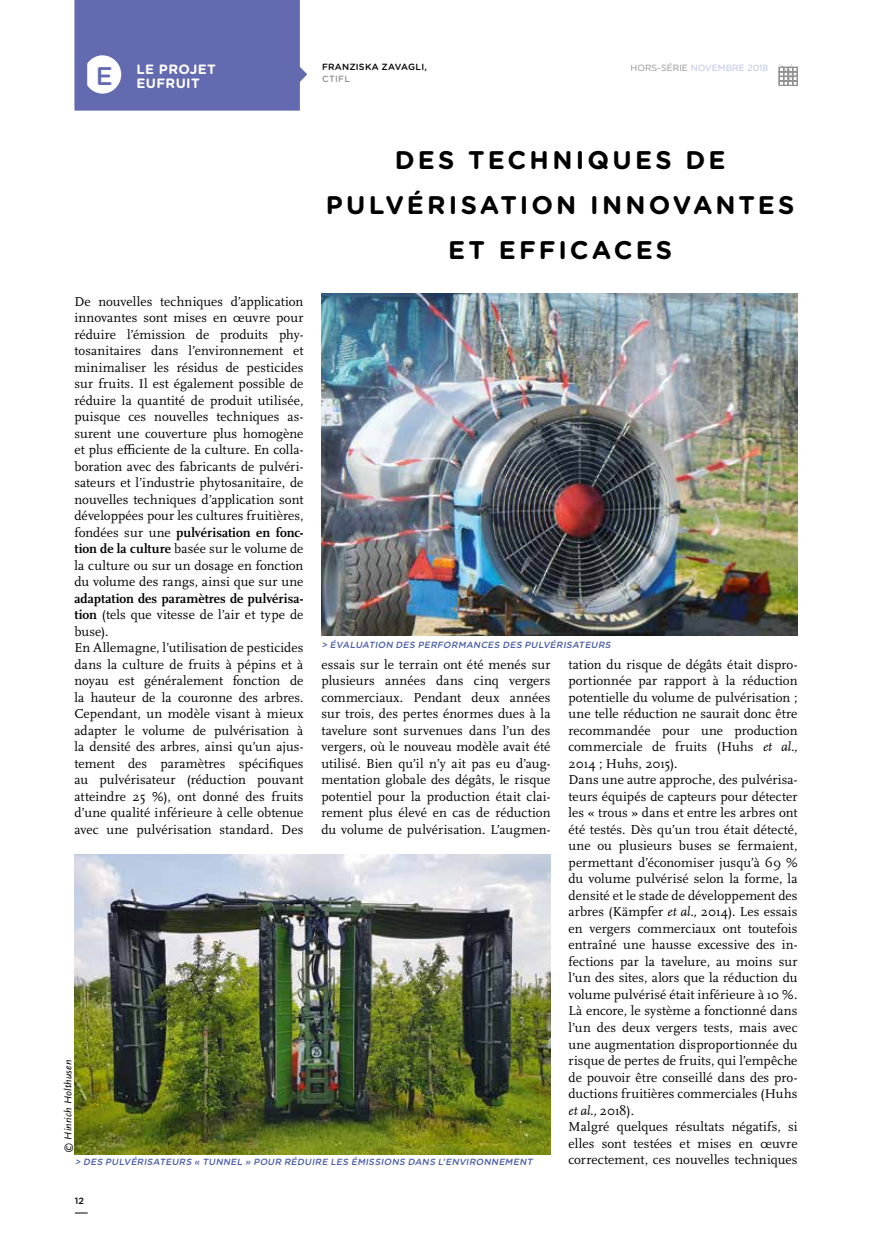
<style>
.page{position:relative;width:872px;height:1234px;background:#fff}
.page>*{position:absolute;margin:0;border:0;box-sizing:border-box;transform-origin:0 0}
.t1{font:700 25.5px/45px "Gotham Rounded";letter-spacing:.125em;color:#000;text-align:center}
.t2{font:13.5px/16.5px "Scala OT";letter-spacing:.005em;color:#000;text-align:justify}
.t3{font:700 13.5px/13.5px "Gotham Rounded";letter-spacing:.025em;color:#fff}
.t4{font:italic 10.5px "Scala Sans";letter-spacing:.015em;color:#000}
.t5{font:italic 500 9px "Gotham Rounded";color:#4a5da8}
.t6{font:9px "Gotham Rounded";color:#b5c0e3}
.t7{font:500 9px "Gotham Rounded";letter-spacing:.025em;color:#000}
.t8{font:500 9px "Gotham Rounded";letter-spacing:.03em;color:#929292}
.s1{font-weight:500;font-size:25.5px;color:#636aaf}
.s2{color:#929292}
.s3{font-weight:700}
.s4{font-style:italic}
</style>
<div class="page">
<svg style="left:75px;top:1212px;width:13px;height:1px"></svg>
<img style="left:321px;top:293px;width:476px;height:342px">
<img style="left:75px;top:854px;width:476px;height:299px">
<svg style="left:74px;top:0;width:233px;height:111px;background:#6e75b4"></svg>
<svg style="left:778px;top:64px;width:19px;height:22px"></svg>
<p class="t3" style="left:136px;top:62px;width:81px;text-indent:-41px"><span class="s1">E</span> LE PROJET<br>EUFRUIT</p>
<p class="t7" style="left:322px;top:61px;width:106px">FRANZISKA ZAVAGLI,</p>
<p class="t8" style="left:322px;top:73px;width:29px">CTIFL</p>
<p class="t6" style="left:630px;top:61px;width:139px"><span class="s2">HORS-SÉRIE</span> NOVEMBRE 2018</p>
<h1 class="t1" style="left:326px;top:136px;width:470px">DES TECHNIQUES DE<br>PULVÉRISATION INNOVANTES<br>ET EFFICACES</h1>
<p class="t2" style="left:74px;top:293px;width:230px">De nouvelles techniques d’application innovantes sont mises en œuvre pour réduire l’émission de produits phy&shy;tosanitaires dans l’environnement et minimaliser les résidus de pesticides sur fruits. Il est également possible de réduire la quantité de produit utilisée, puisque ces nouvelles techniques as&shy;surent une couverture plus homogène et plus efficiente de la culture. En colla&shy;boration avec des fabricants de pulvéri&shy;sateurs et l’industrie phytosanitaire, de nouvelles techniques d’application sont développées pour les cultures fruitières, fondées sur une <span class="s3">pulvérisation en fonc&shy;tion de la culture</span> basée sur le volume de la culture ou sur un dosage en fonction du volume des rangs, ainsi que sur une</p>
<p class="t2" style="left:74px;top:590px;width:230px;text-align:left"><span class="s3">adaptation des paramètres de pulvérisa&shy;tion</span> (tels que vitesse de l’air et type de buse).<br>En Allemagne, l’utilisation de pesticides dans la culture de fruits à pépins et à noyau est généralement fonction de la hauteur de la couronne des arbres.<br>Cependant, un modèle visant à mieux adapter le volume de pulvérisation à la densité des arbres, ainsi qu’un ajus&shy;tement des paramètres spécifiques au pulvérisateur (réduction pouvant atteindre 25 %), ont donné des fruits d’une qualité inférieure à celle obtenue avec une pulvérisation standard. Des</p>
<p class="t5" style="left:321px;top:638px;width:293px">&gt; ÉVALUATION DES PERFORMANCES DES PULVÉRISATEURS</p>
<p class="t2" style="left:321px;top:656px;width:230px">essais sur le terrain ont été menés sur plusieurs années dans cinq vergers commerciaux. Pendant deux années sur trois, des pertes énormes dues à la tavelure sont survenues dans l’un des vergers, où le nouveau modèle avait été utilisé. Bien qu’il n’y ait pas eu d’aug&shy;mentation globale des dégâts, le risque potentiel pour la production était clai&shy;rement plus élevé en cas de réduction du volume de pulvérisation. L’augmen-</p>
<p class="t2" style="left:568px;top:656px;width:230px;text-align:left">tation du risque de dégâts était dispro&shy;portionnée par rapport à la réduction potentielle du volume de pulvérisation ; une telle réduction ne saurait donc être recommandée pour une production commerciale de fruits (Huhs <span class="s4">et al., </span>2014 ; Huhs, 2015).<br>Dans une autre approche, des pulvérisa&shy;teurs équipés de capteurs pour détecter les « trous » dans et entre les arbres ont été testés. Dès qu’un trou était détecté, une ou plusieurs buses se fermaient, permettant d’économiser jusqu’à 69 % du volume pulvérisé selon la forme, la densité et le stade de développement des arbres (Kämpfer <span class="s4">et al.,</span> 2014). Les essais en vergers commerciaux ont toutefois entraîné une hausse excessive des in&shy;fections par la tavelure, au moins sur l’un des sites, alors que la réduction du volume pulvérisé était inférieure à 10 %.<br>Là encore, le système a fonctionné dans l’un des deux vergers tests, mais avec une augmentation disproportionnée du risque de pertes de fruits, qui l’empêche de pouvoir être conseillé dans des pro&shy;ductions fruitières commerciales (Huhs <span class="s4">et al.,</span> 2018).<br>Malgré quelques résultats négatifs, si elles sont testées et mises en œuvre correctement, ces nouvelles techniques</p>
<p class="t4" style="left:62px;top:1152px;width:94px;rotate:-90deg">© Hinrich Holthusen</p>
<p class="t5" style="left:75px;top:1154px;width:461px">&gt; DES PULVÉRISATEURS « TUNNEL » POUR RÉDUIRE LES ÉMISSIONS DANS L’ENVIRONNEMENT</p>
<p class="t7" style="left:75px;top:1194px;width:11px">12</p>
</div>
